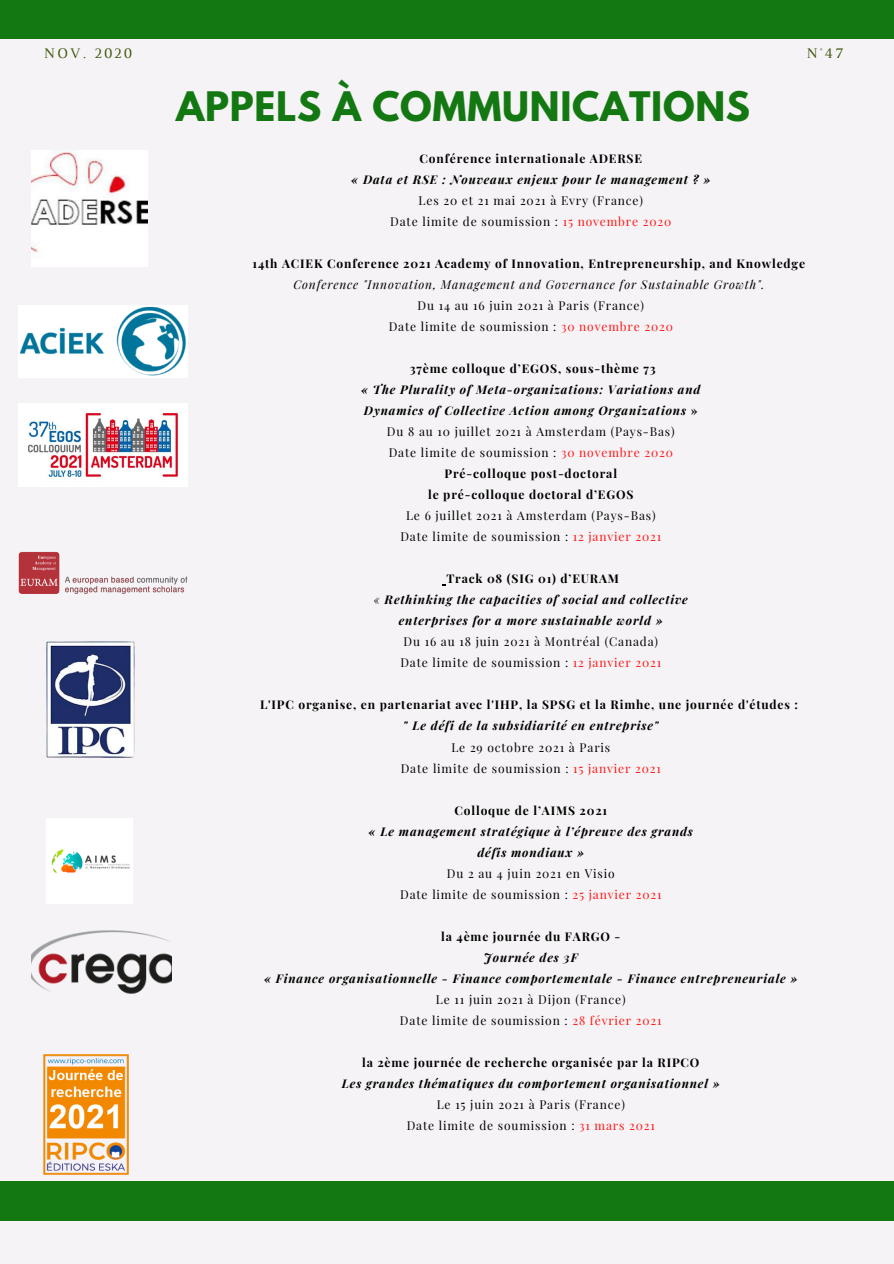
<style>
.page{position:relative;width:894px;height:1264px;background:#fff}
.page>*{position:absolute;margin:0;border:0;box-sizing:border-box;transform-origin:0 0}
.t1{font:700 36px "League Spartan";letter-spacing:.02em;color:#147812}
.t2{font:14.85px "Luthier";letter-spacing:.14em;color:#3d550c}
.t3{font:italic 700 12px/21px "Playfair Display";letter-spacing:.07em;color:#000;text-align:center}
.t4{font:12px/21px "Playfair Display";letter-spacing:.07em;color:#000;text-align:center}
.t5{font:700 12px "Playfair Display";letter-spacing:.07em;color:#000}
.t6{font:italic 12px "Playfair Display";letter-spacing:.07em;color:#000}
.s1{color:#ff1616}
.s2{font-style:normal}
.s3{font-weight:400;font-style:normal}
.s4{font-weight:400;font-style:normal;color:#ff1616}
.s5{font-weight:400}
</style>
<div class="page">
<div style="left:0;top:0;width:893px;height:1263px;background:#f5f3f5"></div>
<div style="left:0;top:1180px;width:893px;height:40px;background:#147812"></div>
<div style="left:0;top:0;width:893px;height:39px;background:#147812"></div>
<img style="left:19px;top:306px;width:169px;height:72px">
<img style="left:32px;top:151px;width:116px;height:116px">
<img style="left:19px;top:403px;width:169px;height:84px">
<img style="left:19px;top:551px;width:169px;height:43px">
<img style="left:46px;top:818px;width:86px;height:85px">
<img style="left:32px;top:930px;width:140px;height:64px">
<img style="left:44px;top:1054px;width:84px;height:120px">
<img style="left:46px;top:641px;width:88px;height:116px">
<p class="t2" style="left:44px;top:47px;width:90px">NOV. 2020</p>
<p class="t2" style="left:806px;top:47px;width:38px">N°47</p>
<h1 class="t1" style="left:176px;top:88px;width:575px">APPELS À COMMUNICATIONS</h1>
<p class="t5" style="left:419px;top:150px;width:224px">Conférence internationale ADERSE</p>
<p class="t3" style="left:351px;top:168px;width:360px">« Data et RSE : Nouveaux enjeux pour le management ? »</p>
<p class="t4" style="left:390px;top:189px;width:282px">Les 20 et 21 mai 2021 à Evry (France)<br>Date limite de soumission : <span class="s1">15 novembre 2020</span></p>
<p class="t5" style="left:252px;top:255px;width:554px">14th ACIEK Conference 2021 Academy of Innovation, Entrepreneurship, and Knowledge</p>
<p class="t6" style="left:293px;top:276px;width:472px">Conference "Innovation, Management and Governance for Sustainable Growth".</p>
<p class="t4" style="left:388px;top:294px;width:285px">Du 14 au 16 juin 2021 à Paris (France)<br>Date limite de soumission : <span class="s1">30 novembre 2020</span></p>
<p class="t5" style="left:410px;top:360px;width:247px">37ème colloque d’EGOS, sous-thème 73</p>
<p class="t3" style="left:361px;top:378px;width:340px">« The Plurality of Meta-organizations: Variations and Dynamics of Collective Action among Organizations <span class="s2">» </span><span class="s3">Du 8 au 10 juillet 2021 à Amsterdam (Pays-Bas)<br>Date limite de soumission :</span> <span class="s4">30 novembre 2020<br></span><span class="s2">Pré-colloque post-doctoral<br>le pré-colloque doctoral d’EGOS</span></p>
<p class="t4" style="left:400px;top:504px;width:262px">Le 6 juillet 2021 à Amsterdam (Pays-Bas)<br>Date limite de soumission : <span class="s1">12 janvier 2021</span></p>
<p class="t3" style="left:373px;top:568px;width:315px"><span class="s2">Track 08 (SIG 01) d’EURAM<br></span><span class="s5">«</span> Rethinking the capacities of social and collective enterprises for a more sustainable world »</p>
<p class="t4" style="left:400px;top:631px;width:262px;text-align:left">Du 16 au 18 juin 2021 à Montréal (Canada)<br>Date limite de soumission : <span class="s1">12 janvier 2021</span></p>
<p class="t5" style="left:260px;top:696px;width:539px">L'IPC organise, en partenariat avec l'IHP, la SPSG et la Rimhe, une journée d'études :</p>
<p class="t3" style="left:403px;top:715px;width:257px">" Le défi de la subsidiarité en entreprise"</p>
<p class="t4" style="left:400px;top:736px;width:261px">Le 29 octobre 2021 à Paris<br>Date limite de soumission : <span class="s1">15 janvier 2021</span></p>
<p class="t5" style="left:454px;top:801px;width:154px">Colloque de l’AIMS 2021</p>
<p class="t3" style="left:368px;top:820px;width:326px">« Le management stratégique à l’épreuve des grands défis mondiaux »</p>
<p class="t4" style="left:400px;top:862px;width:263px">Du 2 au 4 juin 2021 en Visio<br>Date limite de soumission : <span class="s1">25 janvier 2021</span></p>
<p class="t5" style="left:441px;top:927px;width:181px">la 4ème journée du FARGO -</p>
<p class="t3" style="left:264px;top:946px;width:535px">Journée des 3F<br>« Finance organisationnelle - Finance comportementale - Finance entrepreneuriale »</p>
<p class="t4" style="left:400px;top:988px;width:263px">Le 11 juin 2021 à Dijon (France)<br>Date limite de soumission : <span class="s1">28 février 2021</span></p>
<p class="t5" style="left:362px;top:1053px;width:339px">la 2ème journée de recherche organisée par la RIPCO</p>
<p class="t3" style="left:342px;top:1072px;width:379px">Les grandes thématiques du comportement organisationnel »</p>
<p class="t4" style="left:406px;top:1093px;width:249px">Le 15 juin 2021 à Paris (France)<br>Date limite de soumission : <span class="s1">31 mars 2021</span></p>
</div>
